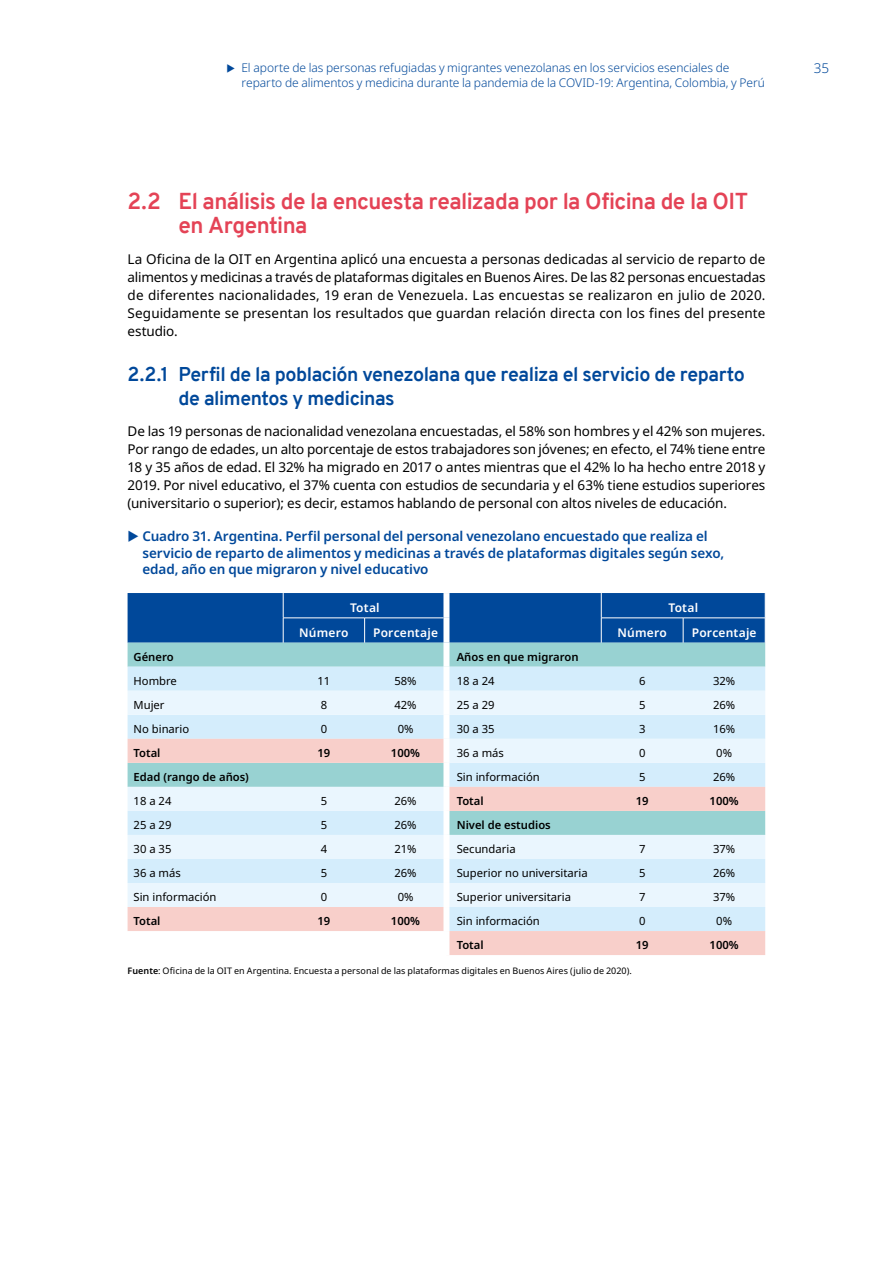
<style>
.page{position:relative;width:893px;height:1263px;background:#fff}
.page>*{position:absolute;margin:0;border:0;box-sizing:border-box;transform-origin:0 0}
.t1{font:700 22.5px/24px "Overpass";letter-spacing:-.025em;color:#e44356}
.t2{font:700 19.5px/24px "Overpass";letter-spacing:-.02em;color:#00489a}
.t3{font:13.5px/18px "Noto Sans";letter-spacing:-.005em;color:#000;text-align:justify}
.t4{font:600 13.5px/16.5px "Noto Sans";letter-spacing:-.01em;color:#00489a}
.t5{font:300 13.5px "Noto Sans";color:#00489a}
.t6{font:300 12px/14.4px "Noto Sans";letter-spacing:-.005em;color:#00489a}
.t7{font:600 12px "Noto Sans";letter-spacing:.015em;color:#fff}
.t8{font:11.25px "Noto Sans";color:#000}
.t9{font:600 11.25px "Noto Sans";color:#000}
.t10{font:9px "Noto Sans";letter-spacing:.005em;color:#000}
.s1{font-weight:600}
</style>
<div class="page">
<div style="left:128px;top:643px;width:637px;height:24px;background:#98d2d2"></div>
<div style="left:128px;top:667px;width:637px;height:24px;background:#d4edfc"></div>
<svg style="left:128px;top:691px;width:637px;height:48px;background:#dff1fc"></svg>
<svg style="left:128px;top:739px;width:637px;height:216px;background:#dfe7ed"></svg>
<div style="left:128px;top:593px;width:638px;height:50px;background:#00489a"></div>
<div style="left:443px;top:593px;width:6px;height:25px;background:#fff"></div>
<div style="left:443px;top:618px;width:6px;height:25px;background:#fff"></div>
<div style="left:443px;top:643px;width:6px;height:24px;background:#fff"></div>
<div style="left:443px;top:667px;width:6px;height:24px;background:#fff"></div>
<div style="left:443px;top:691px;width:6px;height:24px;background:#fff"></div>
<div style="left:443px;top:715px;width:6px;height:24px;background:#fff"></div>
<div style="left:443px;top:739px;width:6px;height:24px;background:#fff"></div>
<div style="left:443px;top:763px;width:6px;height:24px;background:#fff"></div>
<div style="left:443px;top:787px;width:6px;height:24px;background:#fff"></div>
<div style="left:443px;top:811px;width:6px;height:24px;background:#fff"></div>
<div style="left:443px;top:835px;width:6px;height:24px;background:#fff"></div>
<div style="left:443px;top:859px;width:6px;height:24px;background:#fff"></div>
<div style="left:443px;top:883px;width:6px;height:24px;background:#fff"></div>
<div style="left:443px;top:907px;width:6px;height:24px;background:#fff"></div>
<div style="left:443px;top:931px;width:6px;height:24px;background:#fff"></div>
<p class="t6" style="left:242px;top:61px;width:525px">El aporte de las personas refugiadas y migrantes venezolanas en los servicios esenciales de reparto de alimentos y medicina durante la pandemia de la COVID-19: Argentina, Colombia, y Perú</p>
<p class="t5" style="left:814px;top:59px;width:17px">35</p>
<h1 class="t1" style="left:179px;top:189px;width:571px;text-indent:-51px">2.2 El análisis de la encuesta realizada por la Oficina de la OIT en Argentina</h1>
<p class="t3" style="left:128px;top:250px;width:639px">La Oficina de la OIT en Argentina aplicó una encuesta a personas dedicadas al servicio de reparto de alimentos y medicinas a través de plataformas digitales en Buenos Aires. De las 82 personas encuestadas de diferentes nacionalidades, 19 eran de Venezuela. Las encuestas se realizaron en julio de 2020.<br>Seguidamente se presentan los resultados que guardan relación directa con los fines del presente estudio.</p>
<h2 class="t2" style="left:179px;top:362px;width:568px;text-indent:-51px">2.2.1 Perfil de la población venezolana que realiza el servicio de reparto de alimentos y medicinas</h2>
<p class="t3" style="left:128px;top:422px;width:639px">De las 19 personas de nacionalidad venezolana encuestadas, el 58% son hombres y el 42% son mujeres.<br>Por rango de edades, un alto porcentaje de estos trabajadores son jóvenes; en efecto, el 74% tiene entre 18 y 35 años de edad. El 32% ha migrado en 2017 o antes mientras que el 42% lo ha hecho entre 2018 y 2019. Por nivel educativo, el 37% cuenta con estudios de secundaria y el 63% tiene estudios superiores (universitario o superior); es decir, estamos hablando de personal con altos niveles de educación.</p>
<p class="t4" style="left:142px;top:528px;width:583px">Cuadro 31. Argentina. Perfil personal del personal venezolano encuestado que realiza el servicio de reparto de alimentos y medicinas a través de plataformas digitales según sexo, edad, año en que migraron y nivel educativo</p>
<p class="t7" style="left:350px;top:599px;width:31px">Total</p>
<p class="t7" style="left:668px;top:599px;width:31px">Total</p>
<p class="t7" style="left:299px;top:624px;width:51px">Número</p>
<p class="t7" style="left:373px;top:624px;width:66px">Porcentaje</p>
<p class="t7" style="left:618px;top:624px;width:51px">Número</p>
<p class="t7" style="left:692px;top:624px;width:66px">Porcentaje</p>
<p class="t9" style="left:134px;top:649px;width:42px">Género</p>
<p class="t9" style="left:457px;top:649px;width:123px">Años en que migraron</p>
<p class="t8" style="left:134px;top:673px;width:45px">Hombre</p>
<p class="t8" style="left:317px;top:673px;width:14px">11</p>
<p class="t8" style="left:394px;top:673px;width:24px">58%</p>
<p class="t8" style="left:457px;top:673px;width:39px">18 a 24</p>
<p class="t8" style="left:639px;top:673px;width:8px">6</p>
<p class="t8" style="left:713px;top:673px;width:24px">32%</p>
<p class="t8" style="left:134px;top:697px;width:33px">Mujer</p>
<p class="t8" style="left:321px;top:697px;width:8px">8</p>
<p class="t8" style="left:394px;top:697px;width:24px">42%</p>
<p class="t8" style="left:457px;top:697px;width:39px">25 a 29</p>
<p class="t8" style="left:639px;top:697px;width:8px">5</p>
<p class="t8" style="left:713px;top:697px;width:24px">26%</p>
<p class="t8" style="left:134px;top:721px;width:57px">No binario</p>
<p class="t8" style="left:321px;top:721px;width:8px">0</p>
<p class="t8" style="left:398px;top:721px;width:17px">0%</p>
<p class="t8" style="left:457px;top:721px;width:39px">30 a 35</p>
<p class="t8" style="left:639px;top:721px;width:8px">3</p>
<p class="t8" style="left:713px;top:721px;width:24px">16%</p>
<p class="t9" style="left:134px;top:745px;width:28px">Total</p>
<p class="t9" style="left:317px;top:745px;width:14px">19</p>
<p class="t9" style="left:391px;top:745px;width:31px">100%</p>
<p class="t8" style="left:457px;top:745px;width:49px">36 a más</p>
<p class="t8" style="left:639px;top:745px;width:8px">0</p>
<p class="t8" style="left:716px;top:745px;width:17px">0%</p>
<p class="t9" style="left:134px;top:769px;width:117px">Edad (rango de años)</p>
<p class="t8" style="left:457px;top:769px;width:85px">Sin información</p>
<p class="t8" style="left:639px;top:769px;width:8px">5</p>
<p class="t8" style="left:713px;top:769px;width:24px">26%</p>
<p class="t8" style="left:134px;top:793px;width:39px">18 a 24</p>
<p class="t8" style="left:321px;top:793px;width:8px">5</p>
<p class="t8" style="left:394px;top:793px;width:24px">26%</p>
<p class="t9" style="left:457px;top:793px;width:28px">Total</p>
<p class="t9" style="left:636px;top:793px;width:14px">19</p>
<p class="t9" style="left:710px;top:793px;width:31px">100%</p>
<p class="t8" style="left:134px;top:817px;width:39px">25 a 29</p>
<p class="t8" style="left:321px;top:817px;width:8px">5</p>
<p class="t8" style="left:394px;top:817px;width:24px">26%</p>
<p class="t9" style="left:457px;top:817px;width:96px">Nivel de estudios</p>
<p class="t8" style="left:134px;top:841px;width:39px">30 a 35</p>
<p class="t8" style="left:321px;top:841px;width:8px">4</p>
<p class="t8" style="left:394px;top:841px;width:24px">21%</p>
<p class="t8" style="left:457px;top:841px;width:60px">Secundaria</p>
<p class="t8" style="left:639px;top:841px;width:8px">7</p>
<p class="t8" style="left:713px;top:841px;width:24px">37%</p>
<p class="t8" style="left:134px;top:865px;width:49px">36 a más</p>
<p class="t8" style="left:321px;top:865px;width:8px">5</p>
<p class="t8" style="left:394px;top:865px;width:24px">26%</p>
<p class="t8" style="left:457px;top:865px;width:133px">Superior no universitaria</p>
<p class="t8" style="left:639px;top:865px;width:8px">5</p>
<p class="t8" style="left:713px;top:865px;width:24px">26%</p>
<p class="t8" style="left:134px;top:889px;width:85px">Sin información</p>
<p class="t8" style="left:321px;top:889px;width:8px">0</p>
<p class="t8" style="left:398px;top:889px;width:17px">0%</p>
<p class="t8" style="left:457px;top:889px;width:116px">Superior universitaria</p>
<p class="t8" style="left:639px;top:889px;width:8px">7</p>
<p class="t8" style="left:713px;top:889px;width:24px">37%</p>
<p class="t9" style="left:134px;top:913px;width:28px">Total</p>
<p class="t9" style="left:317px;top:913px;width:14px">19</p>
<p class="t9" style="left:391px;top:913px;width:31px">100%</p>
<p class="t8" style="left:457px;top:913px;width:85px">Sin información</p>
<p class="t8" style="left:639px;top:913px;width:8px">0</p>
<p class="t8" style="left:716px;top:913px;width:17px">0%</p>
<p class="t9" style="left:457px;top:937px;width:28px">Total</p>
<p class="t9" style="left:636px;top:937px;width:14px">19</p>
<p class="t9" style="left:710px;top:937px;width:31px">100%</p>
<p class="t10" style="left:128px;top:964px;width:506px"><span class="s1">Fuente</span>: Oficina de la OIT en Argentina. Encuesta a personal de las plataformas digitales en Buenos Aires (julio de 2020).</p>
</div>
